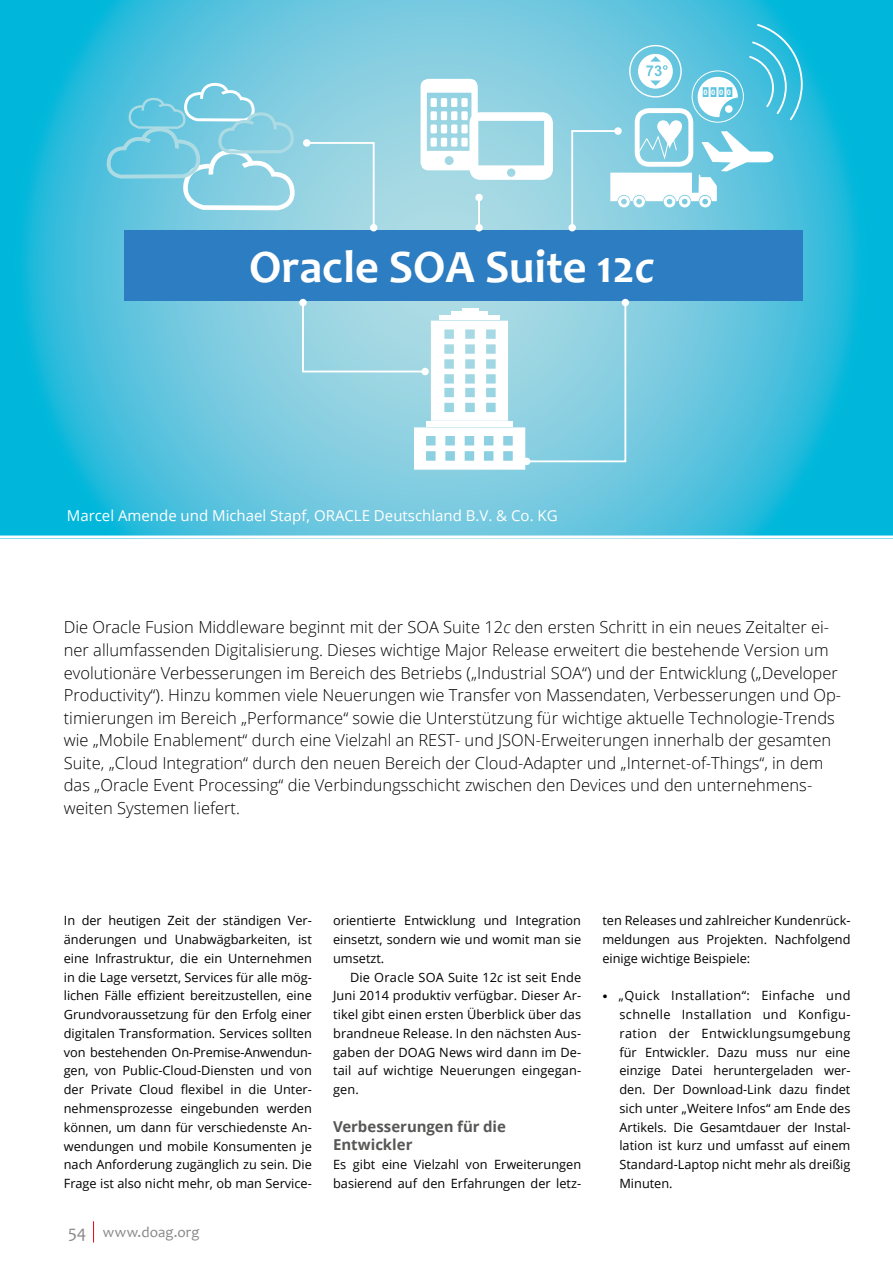
<style>
.page{position:relative;width:893px;height:1263px;background:#fff}
.page>*{position:absolute;margin:0;border:0;box-sizing:border-box;transform-origin:0 0}
.t1{font:700 46.5px "Candara";color:#fff}
.t2{font:300 16.5px/22.5px "Open Sans";color:#000}
.t3{font:15px "Open Sans";color:#fff}
.t4{font:700 15px/18.8px "Open Sans";color:#575756}
.t5{font:15px "Candara";letter-spacing:.01em;color:#878787}
.t6{font:12.75px/18.8px "Open Sans";color:#000;text-align:justify}
.t7{font:700 7.65px "Arial";color:#fff}
.s1{font-style:italic}
.s2{font-size:18px}
.s3{font-family:"Stone Serif Std";font-weight:500;font-size:10.5px}
</style>
<div class="page">
<svg style="left:93px;top:1221px;width:1px;height:21px"></svg>
<svg style="left:0;top:0;width:893px;height:535px;background:#4bc2dd"></svg>
<div style="left:124px;top:230px;width:679px;height:71px;background:#2c7dc1"></div>
<svg style="left:108px;top:81px;width:188px;height:132px;background:#7ecde1"></svg>
<svg style="left:305px;top:141px;width:71px;height:89px;background:#a0d7e3"></svg>
<div style="left:303px;top:139px;width:7px;height:8px;background:#fff;border-radius:50%"></div>
<div style="left:370px;top:224px;width:7px;height:7px;background:#fff;border-radius:50%"></div>
<hr style="left:478px;top:198px;width:2px;height:30px;background:#fff">
<div style="left:475px;top:194px;width:8px;height:7px;background:#fff;border-radius:50%"></div>
<div style="left:475px;top:224px;width:8px;height:7px;background:#fff;border-radius:50%"></div>
<svg style="left:568px;top:224px;width:8px;height:7px"></svg>
<svg style="left:299px;top:299px;width:8px;height:7px"></svg>
<div style="left:622px;top:299px;width:7px;height:7px;background:#fff;border-radius:50%"></div>
<svg style="left:570px;top:23px;width:234px;height:207px;background:#7ecfe3"></svg>
<div style="left:725px;top:105px;width:8px;height:8px;background:#fff;border-radius:50%"></div>
<svg style="left:301px;top:301px;width:326px;height:169px"></svg>
<hr style="left:439px;top:316px;width:61px;height:4px;background:#fff">
<hr style="left:451px;top:311px;width:37px;height:4px;background:#fff">
<hr style="left:462px;top:308px;width:16px;height:3px;background:#fff">
<div style="left:426px;top:421px;width:87px;height:6px;background:#fff"></div>
<svg style="left:421px;top:79px;width:132px;height:101px"></svg>
<p class="t7" style="left:703px;top:87px;width:29px">0000</p>
<h1 class="t1" style="left:249px;top:238px;width:407px">Oracle SOA Suite 12<span class="s1">c</span></h1>
<p class="t3" style="left:67px;top:505px;width:492px">Marcel Amende und Michael Stapf, ORACLE Deutschland B.V. &amp; Co. KG</p>
<p class="t2" style="left:64px;top:616px;width:779px">Die Oracle Fusion Middleware beginnt mit der SOA Suite 12<span class="s1">c</span> den ersten Schritt in ein neues Zeitalter ei&shy;ner allumfassenden Digitalisierung. Dieses wichtige Major Release erweitert die bestehende Version um evolutionäre Verbesserungen im Bereich des Betriebs („Industrial SOA“) und der Entwicklung („Developer Productivity“). Hinzu kommen viele Neuerungen wie Transfer von Massendaten, Verbesserungen und Op&shy;timierungen im Bereich „Performance“ sowie die Unterstützung für wichtige aktuelle Technologie-Trends wie „Mobile Enablement“ durch eine Vielzahl an REST- und JSON-Erweiterungen innerhalb der gesamten Suite, „Cloud Integration“ durch den neuen Bereich der Cloud-Adapter und „Internet-of-Things“, in dem das „Oracle Event Processing“ die Verbindungsschicht zwischen den Devices und den unternehmens&shy;weiten Systemen liefert.</p>
<p class="t6" style="left:64px;top:911px;width:250px">In der heutigen Zeit der ständigen Ver&shy;änderungen und Unabwägbarkeiten, ist eine Infrastruktur, die ein Unternehmen in die Lage versetzt, Services für alle mög&shy;lichen Fälle effizient bereitzustellen, eine Grundvoraussetzung für den Erfolg einer digitalen Transformation. Services sollten von bestehenden On-Premise-Anwendun&shy;gen, von Public-Cloud-Diensten und von der Private Cloud flexibel in die Unter&shy;nehmensprozesse eingebunden werden können, um dann für verschiedenste An&shy;wendungen und mobile Konsumenten je nach Anforderung zugänglich zu sein. Die Frage ist also nicht mehr, ob man Service-</p>
<p class="t5" style="left:68px;top:1223px;width:133px"><span class="s2">54</span> www.doag.org</p>
<p class="t6" style="left:333px;top:911px;width:250px">orientierte Entwicklung und Integration einsetzt, sondern wie und womit man sie umsetzt.</p>
<p class="t6" style="left:333px;top:967px;width:250px;text-indent:17px">Die Oracle SOA Suite 12<span class="s1">c</span> ist seit Ende Juni 2014 produktiv verfügbar. Dieser Ar&shy;tikel gibt einen ersten Überblick über das brandneue Release. In den nächsten Aus&shy;gaben der DOAG News wird dann im De&shy;tail auf wichtige Neuerungen eingegan&shy;gen.</p>
<p class="t4" style="left:333px;top:1116px;width:174px">Verbesserungen für die<br>Entwickler</p>
<p class="t6" style="left:333px;top:1155px;width:250px">Es gibt eine Vielzahl von Erweiterungen basierend auf den Erfahrungen der letz-</p>
<p class="t6" style="left:602px;top:911px;width:250px">ten Releases und zahlreicher Kundenrück&shy;meldungen aus Projekten. Nachfolgend einige wichtige Beispiele:</p>
<p class="t6" style="left:619px;top:986px;width:233px;text-indent:-17px"><span class="s3">•</span> „Quick Installation“: Einfache und schnelle Installation und Konfigu&shy;ration der Entwicklungsumgebung für Entwickler. Dazu muss nur eine einzige Datei heruntergeladen wer&shy;den. Der Download-Link dazu findet sich unter „Weitere Infos“ am Ende des Artikels. Die Gesamtdauer der Instal&shy;lation ist kurz und umfasst auf einem Standard-Laptop nicht mehr als dreißig Minuten.</p>
</div>
